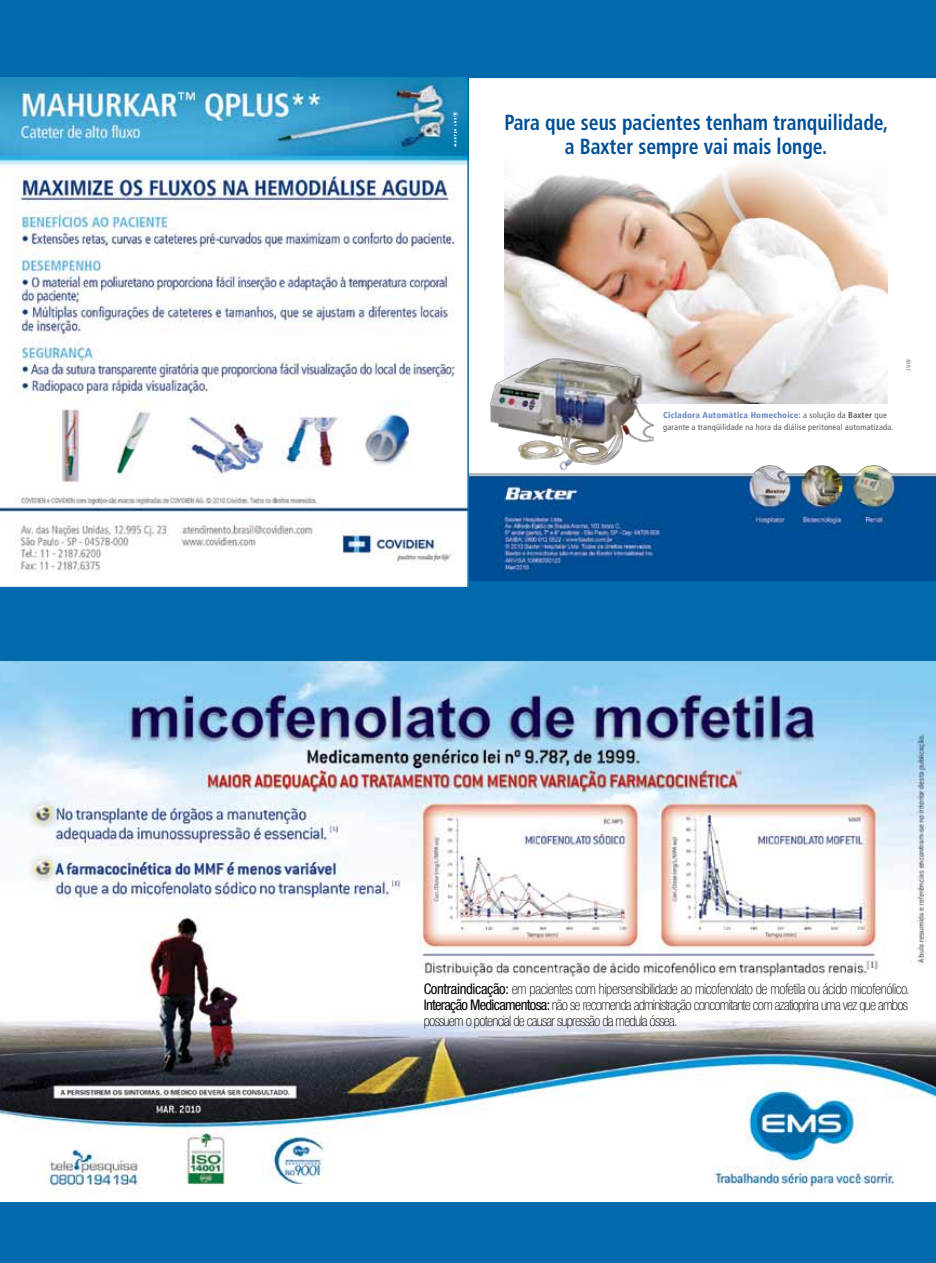
<style>
.page{position:relative;width:936px;height:1263px;background:#fff}
.page>*{position:absolute;margin:0;border:0;box-sizing:border-box;transform-origin:0 0}
.t1{font:700 condensed 21.9px/24px "Frutiger";color:#004e95;text-align:center;scale:.9 1}
.t2{font:100 condensed 14.7px/16.2px "Helvetica Neue";letter-spacing:-.05em;color:#000;text-align:justify}
.t3{font:condensed 8.55px/11.7px "Frutiger";letter-spacing:.02em;color:#58595b}
.t4{font:condensed 5.4px "Frutiger";color:#6d6e71}
.s1{font-weight:900;color:#6c8cc7}
.s2{font-weight:700}
.s3{font-weight:400}
</style>
<div class="page">
<img style="left:469px;top:77px;width:466px;height:504px">
<div style="left:0;top:1202px;width:935px;height:61px;background:#006aac"></div>
<div style="left:0;top:581px;width:935px;height:80px;background:#006aac"></div>
<img style="left:0;top:77px;width:469px;height:511px">
<div style="left:0;top:0;width:935px;height:77px;background:#006aac"></div>
<img style="left:0;top:661px;width:935px;height:529px">
<h1 class="t1" style="left:504px;top:111px;width:427px">Para que seus pacientes tenham tranquilidade, a Baxter sempre vai mais longe.</h1>
<p class="t4" style="left:905px;top:371px;width:13px;rotate:-90deg">25/09</p>
<p class="t3" style="left:663px;top:409px;width:232px"><span class="s1">Cicladora Automática Homechoice:</span> a solução da <span class="s2">Baxter</span> que garante a tranqüilidade na hora da diálise peritoneal automatizada.</p>
<p class="t2" style="left:423px;top:980px;width:487px"><span class="s3">Contraindicação:</span> em pacientes com hipersensibilidade ao micofenolato de mofetila ou ácido micofenólico.<br><span class="s3">Interação Medicamentosa:</span> não se recomenda administração concomitante com azatioprina uma vez que ambos possuem o potencial de causar supressão da medula óssea.</p>
</div>
